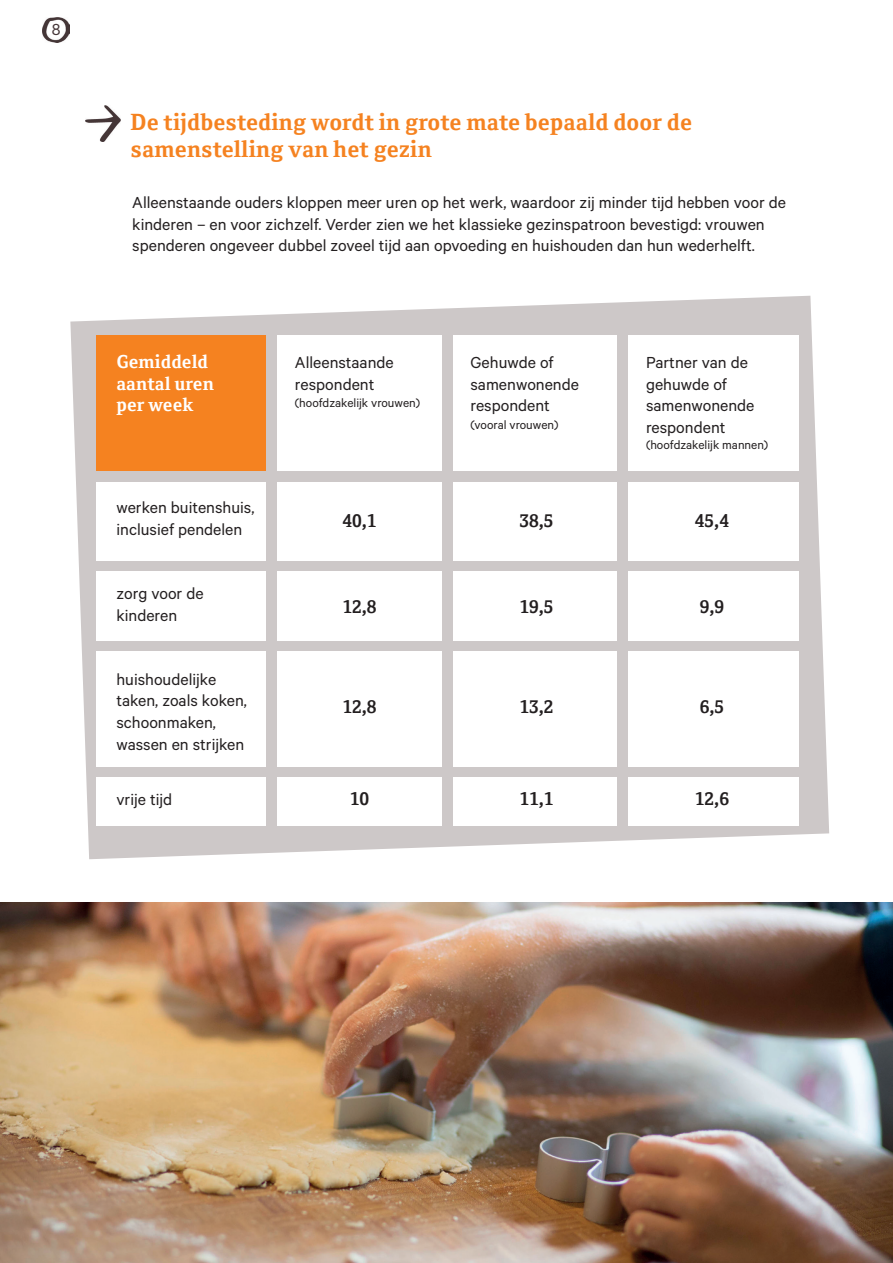
<style>
.page{position:relative;width:893px;height:1263px;background:#fff}
.page>*{position:absolute;margin:0;border:0;box-sizing:border-box;transform-origin:0 0}
.t1{font:700 22.5px/27px "Cordale Corp";color:#f58220}
.t2{font:18px/21.6px "Calibre";color:#231f20}
.t3{font:700 18px "Cordale Corp";color:#231f20}
.t4{font:700 18px "Cordale Corp";color:#fff}
.t5{font:18px "Calibre";color:#453638}
.t6{font:13.5px "Calibre";color:#231f20}
</style>
<div class="page">
<svg style="left:70px;top:296px;width:759px;height:563px;fill:#cdc8c8"></svg>
<img style="left:0;top:902px;width:893px;height:361px">
<img style="left:86px;top:106px;width:35px;height:36px">
<div style="left:97px;top:335px;width:175px;height:136px;background:#f58220"></div>
<div style="left:272px;top:335px;width:175px;height:136px;background:#fff"></div>
<div style="left:447px;top:335px;width:176px;height:136px;background:#fff"></div>
<div style="left:623px;top:335px;width:175px;height:136px;background:#fff"></div>
<div style="left:97px;top:482px;width:175px;height:78px;background:#fff"></div>
<div style="left:272px;top:482px;width:175px;height:78px;background:#fff"></div>
<div style="left:447px;top:482px;width:176px;height:78px;background:#fff"></div>
<div style="left:623px;top:482px;width:175px;height:78px;background:#fff"></div>
<div style="left:97px;top:571px;width:175px;height:69px;background:#fff"></div>
<div style="left:272px;top:571px;width:175px;height:69px;background:#fff"></div>
<div style="left:447px;top:571px;width:176px;height:69px;background:#fff"></div>
<div style="left:623px;top:571px;width:175px;height:69px;background:#fff"></div>
<div style="left:97px;top:777px;width:175px;height:49px;background:#fff"></div>
<div style="left:272px;top:777px;width:175px;height:49px;background:#fff"></div>
<div style="left:447px;top:777px;width:176px;height:49px;background:#fff"></div>
<div style="left:623px;top:777px;width:175px;height:49px;background:#fff"></div>
<div style="left:97px;top:651px;width:175px;height:115px;background:#fff"></div>
<div style="left:272px;top:651px;width:175px;height:115px;background:#fff"></div>
<div style="left:447px;top:651px;width:176px;height:115px;background:#fff"></div>
<div style="left:623px;top:651px;width:175px;height:115px;background:#fff"></div>
<div style="left:86px;top:324px;width:10px;height:392px;background:#cdc8c8"></div>
<div style="left:267px;top:324px;width:10px;height:514px;background:#cdc8c8"></div>
<div style="left:442px;top:324px;width:11px;height:514px;background:#cdc8c8"></div>
<div style="left:618px;top:324px;width:10px;height:514px;background:#cdc8c8"></div>
<div style="left:91px;top:471px;width:717px;height:11px;background:#cdc8c8"></div>
<img style="left:43px;top:17px;width:27px;height:26px">
<p class="t5" style="left:52px;top:19px;width:10px">8</p>
<p class="t1" style="left:131px;top:108px;width:563px">De tijdbesteding wordt in grote mate bepaald door de samenstelling van het gezin</p>
<p class="t2" style="left:132px;top:191px;width:655px">Alleenstaande ouders kloppen meer uren op het werk, waardoor zij minder tijd hebben voor de kinderen – en voor zichzelf. Verder zien we het klassieke gezinspatroon bevestigd: vrouwen spenderen ongeveer dubbel zoveel tijd aan opvoeding en huishouden dan hun wederhelft.</p>
<p class="t4" style="left:116px;top:351px;width:93px">Gemiddeld</p>
<p class="t2" style="left:295px;top:351px;width:100px">Alleenstaande</p>
<p class="t2" style="left:470px;top:351px;width:85px">Gehuwde of</p>
<p class="t2" style="left:646px;top:351px;width:103px">Partner van de</p>
<p class="t4" style="left:116px;top:372px;width:99px">aantal uren</p>
<p class="t2" style="left:295px;top:373px;width:81px">respondent</p>
<p class="t2" style="left:470px;top:373px;width:110px">samenwonende</p>
<p class="t2" style="left:646px;top:373px;width:83px">gehuwde of</p>
<p class="t4" style="left:116px;top:394px;width:79px">per week</p>
<p class="t6" style="left:295px;top:395px;width:127px">(hoofdzakelijk vrouwen)</p>
<p class="t2" style="left:470px;top:394px;width:81px">respondent</p>
<p class="t2" style="left:646px;top:394px;width:110px">samenwonende</p>
<p class="t6" style="left:470px;top:416px;width:90px">(vooral vrouwen)</p>
<p class="t2" style="left:646px;top:416px;width:81px">respondent</p>
<p class="t6" style="left:646px;top:437px;width:124px">(hoofdzakelijk mannen)</p>
<p class="t2" style="left:116px;top:496px;width:139px">werken buitenshuis,</p>
<p class="t2" style="left:116px;top:518px;width:127px">inclusief pendelen</p>
<p class="t2" style="left:116px;top:582px;width:89px">zorg voor de</p>
<p class="t2" style="left:116px;top:604px;width:62px">kinderen</p>
<p class="t2" style="left:116px;top:668px;width:101px">huishoudelijke</p>
<p class="t2" style="left:116px;top:689px;width:132px">taken, zoals koken, schoonmaken, wassen en strijken</p>
<p class="t3" style="left:342px;top:509px;width:36px">40,1</p>
<p class="t3" style="left:519px;top:509px;width:36px">38,5</p>
<p class="t3" style="left:695px;top:509px;width:36px">45,4</p>
<p class="t3" style="left:342px;top:595px;width:36px">12,8</p>
<p class="t3" style="left:519px;top:595px;width:36px">19,5</p>
<p class="t3" style="left:700px;top:595px;width:26px">9,9</p>
<p class="t3" style="left:342px;top:696px;width:36px">12,8</p>
<p class="t3" style="left:519px;top:696px;width:36px">13,2</p>
<p class="t3" style="left:700px;top:696px;width:26px">6,5</p>
<p class="t2" style="left:116px;top:788px;width:57px">vrije tijd</p>
<p class="t3" style="left:350px;top:788px;width:21px">10</p>
<p class="t3" style="left:519px;top:788px;width:36px">11,1</p>
<p class="t3" style="left:695px;top:788px;width:36px">12,6</p>
</div>
